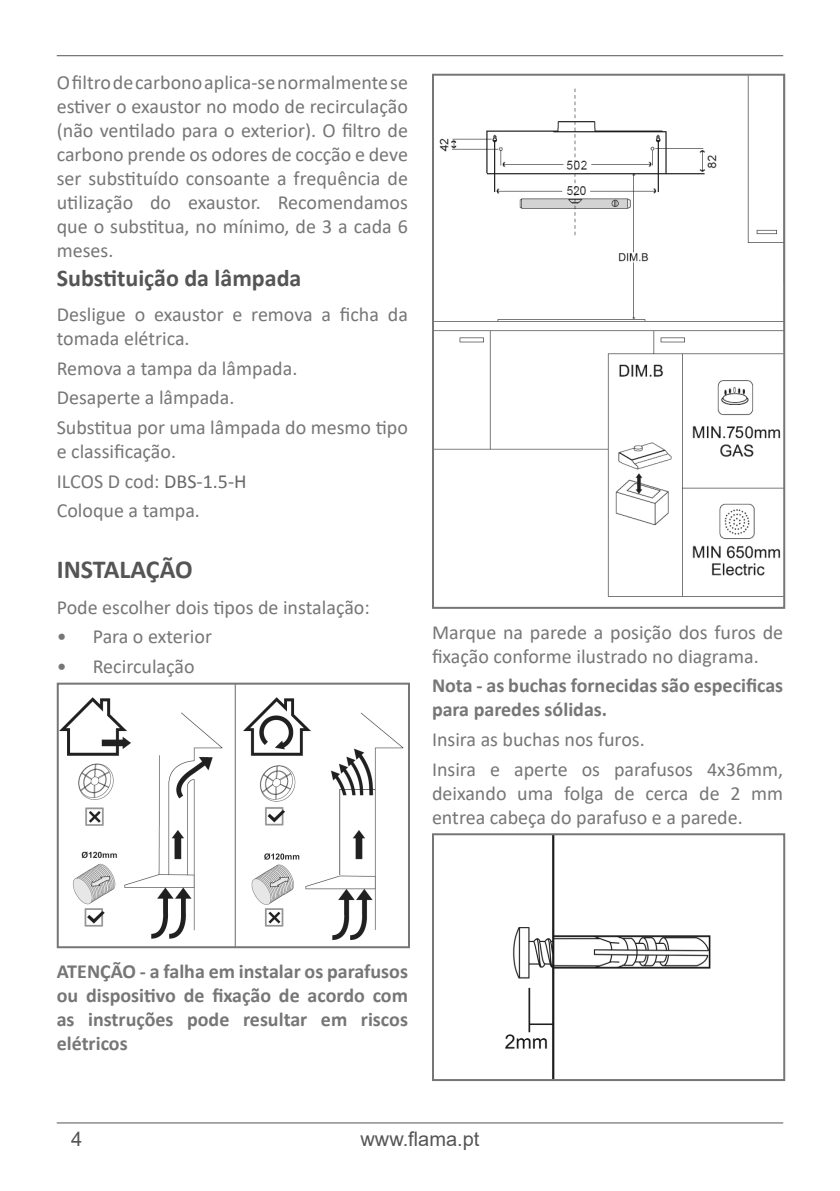
<style>
.page{position:relative;width:840px;height:1191px;background:#fff}
.page>*{position:absolute;margin:0;border:0;box-sizing:border-box;transform-origin:0 0}
.Capítulos{font:700 26px "Calibri";color:#555}
.Subcapítulos{font:700 24px "Calibri";color:#555}
.Corpo_de_texto{font:20px/24px "Calibri";color:#767676}
.Corpo_de_texto-2{font:700 20px/24px "Calibri";color:#767676;text-align:justify}
.t1{font:20px "Arial";color:#555}
.s1{color:#696969}
</style>
<div class="page">
<hr style="left:57px;top:55px;width:725px;height:1px;background:#555">
<hr style="left:57px;top:1122px;width:725px;height:1px;background:#555">
<img style="left:60px;top:685px;width:344px;height:260px">
<div style="left:57px;top:682px;width:353px;height:266px;border:2px solid #767676"></div>
<img style="left:435px;top:77px;width:346px;height:520px">
<div style="left:432px;top:74px;width:352px;height:535px;border:2px solid #767676"></div>
<img style="left:505px;top:836px;width:206px;height:242px">
<div style="left:432px;top:833px;width:352px;height:248px;border:2px solid #767676"></div>
<p class="Corpo_de_texto" style="left:57px;top:70px;width:352px;text-align:justify">O filtro de carbono aplica-se normalmente se estiver o exaustor no modo de recirculação (não ventilado para o exterior). O filtro de carbono prende os odores de cocção e deve ser substituído consoante a frequência de utilização do exaustor. Recomendamos que o substitua, no mínimo, de 3 a cada 6 meses.</p>
<p class="Subcapítulos" style="left:57px;top:261px;width:246px">Substituição da lâmpada</p>
<p class="Corpo_de_texto" style="left:57px;top:302px;width:352px">Desligue o exaustor e remova a ficha da tomada elétrica.</p>
<p class="Corpo_de_texto" style="left:57px;top:355px;width:242px">Remova a tampa da lâmpada.</p>
<p class="Corpo_de_texto" style="left:57px;top:385px;width:179px">Desaperte a lâmpada.</p>
<p class="Corpo_de_texto" style="left:57px;top:415px;width:352px">Substitua por uma lâmpada do mesmo tipo e classificação.</p>
<p class="Corpo_de_texto" style="left:57px;top:468px;width:191px">ILCOS D cod: <span class="s1">DBS-1.5-H</span></p>
<p class="Corpo_de_texto" style="left:57px;top:498px;width:145px">Coloque a tampa.</p>
<p class="Capítulos" style="left:57px;top:551px;width:137px">INSTALAÇÃO</p>
<p class="Corpo_de_texto" style="left:57px;top:594px;width:314px">Pode escolher dois tipos de instalação:</p>
<p class="Corpo_de_texto" style="left:57px;top:624px;width:157px">• Para o exterior</p>
<p class="Corpo_de_texto" style="left:57px;top:654px;width:139px">• Recirculação</p>
<p class="Corpo_de_texto" style="left:432px;top:619px;width:352px">Marque na parede a posição dos furos de fixação conforme ilustrado no diagrama.</p>
<p class="Corpo_de_texto-2" style="left:432px;top:673px;width:352px">Nota - as buchas fornecidas são especificas para paredes sólidas.</p>
<p class="Corpo_de_texto" style="left:432px;top:726px;width:214px">Insira as buchas nos furos.</p>
<p class="Corpo_de_texto" style="left:432px;top:756px;width:352px;text-align:justify">Insira e aperte os parafusos 4x36mm, deixando uma folga de cerca de 2 mm entrea cabeça do parafuso e a parede.</p>
<p class="Corpo_de_texto-2" style="left:57px;top:959px;width:352px">ATENÇÃO - a falha em instalar os parafusos ou dispositivo de fixação de acordo com as instruções pode resultar em riscos elétricos</p>
<p class="t1" style="left:71px;top:1125px;width:13px">4</p>
<p class="t1" style="left:360px;top:1125px;width:120px">www.flama.pt</p>
</div>
